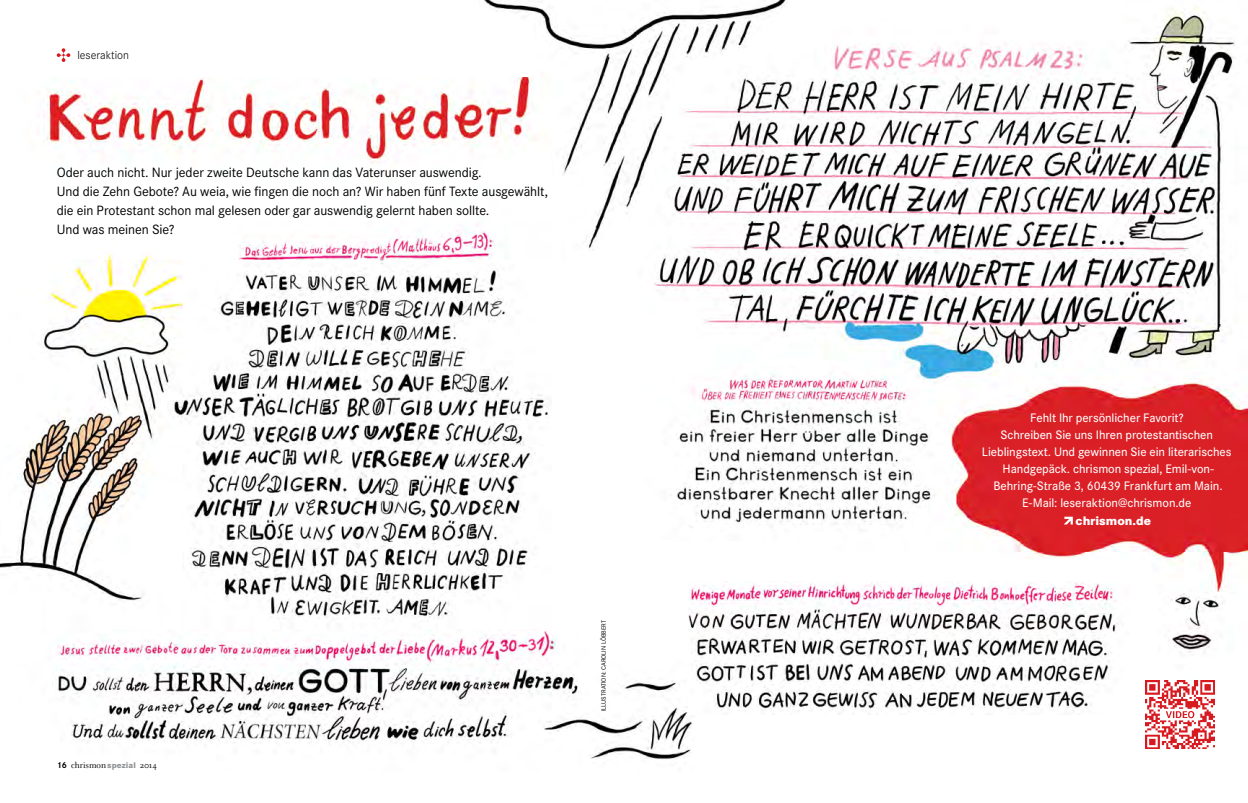
<style>
.page{position:relative;width:1248px;height:803px;background:#fff}
.page>*{position:absolute;margin:0;border:0;box-sizing:border-box;transform-origin:0 0}
.t1{font:14px/19px "Corporate S";letter-spacing:-.005em;color:#000}
.t2{font:500 12.8px/17px "Corporate S";letter-spacing:-.005em;color:#fff;text-align:center}
.t3{font:800 12.8px "Corporate S";letter-spacing:-.005em;color:#fff}
.t4{font:300 12px "Corporate S";letter-spacing:-.005em;color:#000}
.t5{font:9px "Celeste OT";color:#000}
.t6{font:6.5px "Corporate S";color:#000}
.s1{font-family:"Corporate S";font-weight:700}
.s2{font-family:"Corporate S";font-weight:800;font-size:8.5px;color:#939598}
</style>
<div class="page">
<img style="left:0;top:78px;width:692px;height:682px">
<svg style="left:57px;top:48px;width:13px;height:14px"></svg>
<img style="left:630px;top:7px;width:617px;height:679px">
<svg style="left:1063px;top:516px;width:9px;height:8px"></svg>
<img style="left:688px;top:581px;width:441px;height:133px">
<img style="left:1145px;top:679px;width:68px;height:69px">
<img style="left:1158px;top:592px;width:76px;height:71px">
<img style="left:457px;top:0;width:346px;height:261px">
<img style="left:637px;top:357px;width:314px;height:192px">
<p class="t4" style="left:77px;top:48px;width:53px">leseraktion</p>
<p class="t1" style="left:57px;top:163px;width:493px">Oder auch nicht. Nur jeder zweite Deutsche kann das Vaterunser auswendig.<br>Und die Zehn Gebote? Au weia, wie fingen die noch an? Wir haben fünf Texte ausgewählt, die ein Protestant schon mal gelesen oder gar auswendig gelernt haben sollte.<br>Und was meinen Sie?</p>
<p class="t5" style="left:57px;top:760px;width:102px"><span class="s1">16</span> chrismon<span class="s2">spezial</span> 2014</p>
<p class="t6" style="left:600px;top:711px;width:92px;rotate:-90deg">ILLUSTRATION: CAROLIN LÖBBERT</p>
<p class="t2" style="left:981px;top:409px;width:251px">Fehlt Ihr persönlicher Favorit?<br>Schreiben Sie uns Ihren protestantischen Lieblingstext. Und gewinnen Sie ein literarisches Handgepäck. chrismon spezial, Emil-von-Behring-Straße 3, 60439 Frankfurt am Main.<br>E-Mail: leseraktion@chrismon.de</p>
<p class="t3" style="left:1075px;top:512px;width:77px">chrismon.de</p>
</div>
